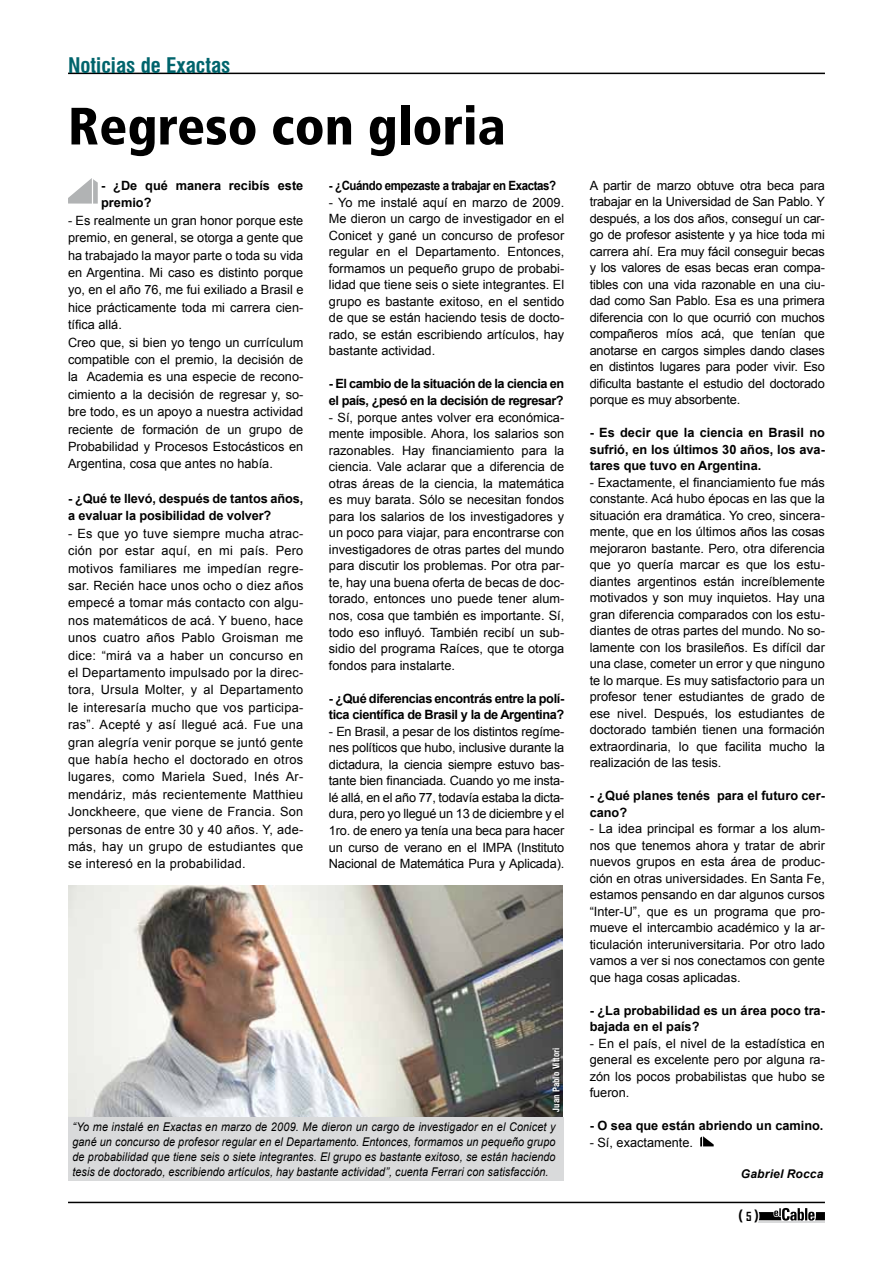
<style>
.page{position:relative;width:893px;height:1263px;background:#fff}
.page>*{position:absolute;margin:0;border:0;box-sizing:border-box;transform-origin:0 0}
.t1{font:900 condensed 52.5px "Frutiger";color:#000}
.t2{font:700 condensed 21px "Swiss 721 BT";color:#00646c}
.t3{font:700 15px "Agency FB";color:#000}
.t4{font:12.75px/16.5px "Arial";color:#000;text-align:justify}
.t5{font:700 12.75px/16.5px "Arial";letter-spacing:-.01em;color:#000}
.t6{font:700 12.75px/16.5px "Arial";letter-spacing:-.03em;color:#000}
.t7{font:700 12.75px/16.5px "Arial";letter-spacing:-.035em;color:#000}
.t8{font:700 12.75px "Arial";letter-spacing:-.035em;color:#000;scale:.9 1}
.t9{font:italic 12px/15px "Arial";letter-spacing:.01em;color:#000;text-align:justify;scale:.9 1}
.t10{font:italic 700 12px "Arial";letter-spacing:.015em;color:#000}
.t11{font:700 condensed 9px "Swiss 721 BT";color:#fff}
.s1{font-size:12px}
</style>
<div class="page">
<hr style="left:68px;top:1202px;width:757px;height:1px;background:#000">
<hr style="left:68px;top:73px;width:757px;height:1px;background:#000">
<svg style="left:736px;top:1201px;width:89px;height:22px"></svg>
<svg style="left:68px;top:178px;width:30px;height:26px"></svg>
<img style="left:68px;top:885px;width:495px;height:232px">
<div style="left:553px;top:1048px;width:8px;height:65px;background:#000;opacity:.75"></div>
<svg style="left:700px;top:1136px;width:14px;height:11px"></svg>
<div style="left:68px;top:1117px;width:496px;height:64px;background:#d9dadb"></div>
<h2 class="t2" style="left:68px;top:52px;width:164px">Noticias de Exactas</h2>
<h1 class="t1" style="left:68px;top:95px;width:439px">Regreso con gloria</h1>
<p class="t5" style="left:101px;top:177px;width:204px;line-height:17.4px">- ¿De qué manera recibís este premio?</p>
<p class="t4" style="left:68px;top:212px;width:237px;line-height:17.4px;text-align:left">- Es realmente un gran honor porque este premio, en general, se otorga a gente que ha trabajado la mayor parte o toda su vida en Argentina. Mi caso es distinto porque yo, en el año 76, me fui exiliado a Brasil e hice prácticamente toda mi carrera cien&shy;tífica allá.<br>Creo que, si bien yo tengo un currículum compatible con el premio, la decisión de la Academia es una especie de recono&shy;cimiento a la decisión de regresar y, so&shy;bre todo, es un apoyo a nuestra actividad reciente de formación de un grupo de Probabilidad y Procesos Estocásticos en Argentina, cosa que antes no había.</p>
<p class="t5" style="left:68px;top:490px;width:237px;line-height:17.4px">- ¿Qué te llevó, después de tantos años, a evaluar la posibilidad de volver?</p>
<p class="t4" style="left:68px;top:525px;width:237px;line-height:17.4px">- Es que yo tuve siempre mucha atrac&shy;ción por estar aquí, en mi país. Pero motivos familiares me impedían regre&shy;sar. Recién hace unos ocho o diez años empecé a tomar más contacto con algu&shy;nos matemáticos de acá. Y bueno, hace unos cuatro años Pablo Groisman me dice: “mirá va a haber un concurso en el Departamento impulsado por la direc&shy;tora, Ursula Molter, y al Departamento le interesaría mucho que vos participa&shy;ras”. Acepté y así llegué acá. Fue una gran alegría venir porque se juntó gente que había hecho el doctorado en otros lugares, como Mariela Sued, Inés Ar&shy;mendáriz, más recientemente Matthieu Jonckheere, que viene de Francia. Son personas de entre 30 y 40 años. Y, ade&shy;más, hay un grupo de estudiantes que se interesó en la probabilidad.</p>
<p class="t8" style="left:329px;top:177px;width:254px">- ¿Cuándo empezaste a trabajar en Exactas?</p>
<p class="t4" style="left:329px;top:194px;width:237px">- Yo me instalé aquí en marzo de 2009.<br>Me dieron un cargo de investigador en el Conicet y gané un concurso de profesor regular en el Departamento. Entonces, formamos un pequeño grupo de probabi&shy;lidad que tiene seis o siete integrantes. El grupo es bastante exitoso, en el sentido de que se están haciendo tesis de docto&shy;rado, se están escribiendo artículos, hay bastante actividad.</p>
<p class="t7" style="left:329px;top:376px;width:237px">- El cambio de la situación de la ciencia en el país, ¿pesó en la decisión de regresar?</p>
<p class="t4" style="left:329px;top:409px;width:237px">- Sí, porque antes volver era económica&shy;mente imposible. Ahora, los salarios son razonables. Hay financiamiento para la ciencia. Vale aclarar que a diferencia de otras áreas de la ciencia, la matemática es muy barata. Sólo se necesitan fondos para los salarios de los investigadores y un poco para viajar, para encontrarse con investigadores de otras partes del mundo para discutir los problemas. Por otra par&shy;te, hay una buena oferta de becas de doc&shy;torado, entonces uno puede tener alum&shy;nos, cosa que también es importante. Sí, todo eso influyó. También recibí un sub&shy;sidio del programa Raíces, que te otorga fondos para instalarte.</p>
<p class="t6" style="left:329px;top:690px;width:237px">- ¿Qué diferencias encontrás entre la polí&shy;tica científica de Brasil y la de Argentina?</p>
<p class="t4" style="left:329px;top:723px;width:237px">- En Brasil, a pesar de los distintos regíme&shy;nes políticos que hubo, inclusive durante la dictadura, la ciencia siempre estuvo bas&shy;tante bien financiada. Cuando yo me insta&shy;lé allá, en el año 77, todavía estaba la dicta&shy;dura, pero yo llegué un 13 de diciembre y el 1ro. de enero ya tenía una beca para hacer un curso de verano en el IMPA (Instituto Nacional de Matemática Pura y Aplicada).</p>
<p class="t11" style="left:551px;top:1112px;width:65px;rotate:-90deg">Juan Pablo Vittori</p>
<p class="t9" style="left:72px;top:1119px;width:538px">“Yo me instalé en Exactas en marzo de 2009. Me dieron un cargo de investigador en el Conicet y gané un concurso de profesor regular en el Departamento. Entonces, formamos un pequeño grupo de probabilidad que tiene seis o siete integrantes. El grupo es bastante exitoso, se están haciendo tesis de doctorado, escribiendo artículos, hay bastante actividad”, cuenta Ferrari con satisfacción.</p>
<p class="t4" style="left:590px;top:177px;width:237px">A partir de marzo obtuve otra beca para trabajar en la Universidad de San Pablo. Y después, a los dos años, conseguí un car&shy;go de profesor asistente y ya hice toda mi carrera ahí. Era muy fácil conseguir becas y los valores de esas becas eran compa&shy;tibles con una vida razonable en una ciu&shy;dad como San Pablo. Esa es una primera diferencia con lo que ocurrió con muchos compañeros míos acá, que tenían que anotarse en cargos simples dando clases en distintos lugares para poder vivir. Eso dificulta bastante el estudio del doctorado porque es muy absorbente.</p>
<p class="t5" style="left:590px;top:425px;width:237px;text-align:justify">- Es decir que la ciencia en Brasil no sufrió, en los últimos 30 años, los ava&shy;tares que tuvo en Argentina.</p>
<p class="t4" style="left:590px;top:474px;width:237px">- Exactamente, el financiamiento fue más constante. Acá hubo épocas en las que la situación era dramática. Yo creo, sincera&shy;mente, que en los últimos años las cosas mejoraron bastante. Pero, otra diferencia que yo quería marcar es que los estu&shy;diantes argentinos están increíblemente motivados y son muy inquietos. Hay una gran diferencia comparados con los estu&shy;diantes de otras partes del mundo. No so&shy;lamente con los brasileños. Es difícil dar una clase, cometer un error y que ninguno te lo marque. Es muy satisfactorio para un profesor tener estudiantes de grado de ese nivel. Después, los estudiantes de doctorado también tienen una formación extraordinaria, lo que facilita mucho la realización de las tesis.</p>
<p class="t5" style="left:590px;top:788px;width:237px">- ¿Qué planes tenés para el futuro cer&shy;cano?</p>
<p class="t4" style="left:590px;top:821px;width:237px">- La idea principal es formar a los alum&shy;nos que tenemos ahora y tratar de abrir nuevos grupos en esta área de produc&shy;ción en otras universidades. En Santa Fe, estamos pensando en dar algunos cursos “Inter-U”, que es un programa que pro&shy;mueve el intercambio académico y la ar&shy;ticulación interuniversitaria. Por otro lado vamos a ver si nos conectamos con gente que haga cosas aplicadas.</p>
<p class="t5" style="left:590px;top:1002px;width:237px">- ¿La probabilidad es un área poco tra&shy;bajada en el país?</p>
<p class="t4" style="left:590px;top:1035px;width:237px">- En el país, el nivel de la estadística en general es excelente pero por alguna ra&shy;zón los pocos probabilistas que hubo se fueron.</p>
<p class="t5" style="left:590px;top:1118px;width:235px">- O sea que están abriendo un camino.</p>
<p class="t4" style="left:590px;top:1134px;width:105px">- Sí, exactamente.</p>
<p class="t10" style="left:741px;top:1165px;width:84px">Gabriel Rocca</p>
<p class="t3" style="left:738px;top:1206px;width:22px">( <span class="s1">5</span> )</p>
</div>
